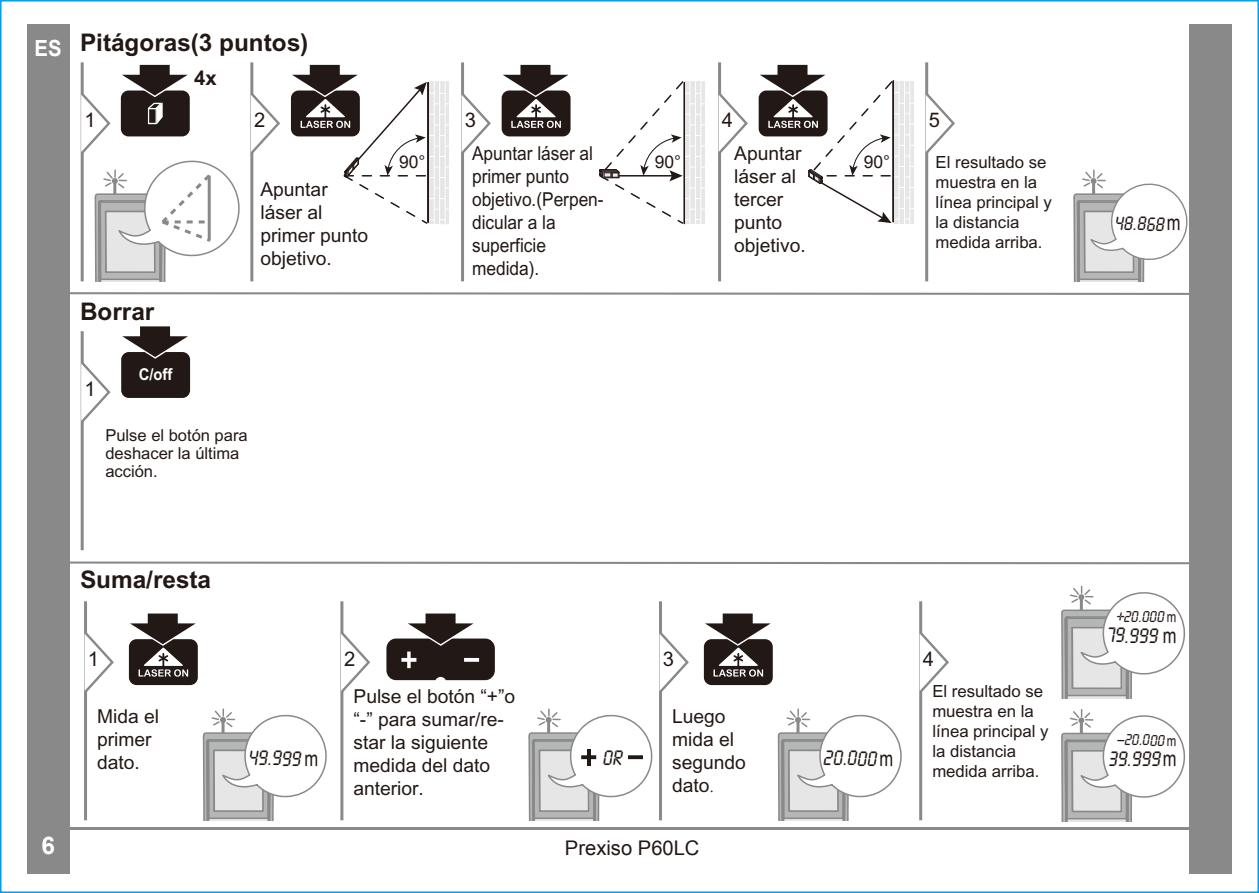
<style>
.page{position:relative;width:1259px;height:893px;background:#fff}
.page>*{position:absolute;margin:0;border:0;box-sizing:border-box;transform-origin:0 0}
.t1{font:700 24.3px "Arial";color:#221815}
.t2{font:700 24.3px "Arial";color:#fff}
.t3{font:700 22.2px "Arial";color:#fff;scale:.91 1}
.t4{font:21.9px "Lcd D";color:#221815;scale:.93 1}
.t5{font:20.1px "Arial";color:#221815}
.t6{font:20.1px "Lcd D";color:#221815;scale:.93 1}
.t7{font:700 20.1px "Arial";color:#221815}
.t8{font:19.2px/23.1px "Arial";color:#221815}
.t9{font:19.2px/23.1px "Arial";color:#221815;scale:.9 1}
.t10{font:17.4px "Arial";color:#221815}
.t11{font:16.8px/20.1px "Arial";color:#221815}
.t12{font:16.5px/18px "Arial";color:#221815}
.t13{font:16.5px "Lcd D";color:#221815;scale:.93 1}
.t14{font:700 16.5px "Arial";color:#fff;scale:.91 1}
.s1{font-family:"Arial Narrow"}
.s2{font-family:"Adobe Song Std";font-weight:300}
.s3{font-family:"Arial Narrow";font-size:21.9px}
.s4{font-family:"Arial Narrow";font-size:15px}
</style>
<div class="page">
<hr style="left:39px;top:827px;width:1181px;height:3px;background:#898989">
<div style="left:1189px;top:24px;width:43px;height:849px;background:#898989"></div>
<div style="left:27px;top:24px;width:43px;height:849px;background:#898989"></div>
<svg style="left:1061px;top:709px;width:125px;height:112px"></svg>
<svg style="left:1061px;top:585px;width:125px;height:113px"></svg>
<div style="left:425px;top:613px;width:30px;height:15px;background:#221815"></div>
<svg style="left:386px;top:623px;width:109px;height:57px"></svg>
<div style="left:310px;top:65px;width:30px;height:15px;background:#221815"></div>
<div style="left:129px;top:639px;width:69px;height:46px;background:#221815;border-radius:8px"></div>
<div style="left:148px;top:613px;width:30px;height:15px;background:#221815"></div>
<svg style="left:128px;top:623px;width:69px;height:54px"></svg>
<div style="left:140px;top:65px;width:30px;height:15px;background:#221815"></div>
<hr style="left:81px;top:62px;width:3px;height:219px;background:#898989">
<hr style="left:250px;top:62px;width:3px;height:219px;background:#898989">
<svg style="left:80px;top:75px;width:200px;height:207px"></svg>
<div style="left:501px;top:91px;width:69px;height:45px;background:#221815;border-radius:8px"></div>
<div style="left:520px;top:65px;width:30px;height:15px;background:#221815"></div>
<svg style="left:501px;top:75px;width:69px;height:53px"></svg>
<hr style="left:461px;top:62px;width:3px;height:219px;background:#898989">
<svg style="left:461px;top:94px;width:30px;height:59px"></svg>
<div style="left:777px;top:65px;width:30px;height:15px;background:#221815"></div>
<hr style="left:718px;top:62px;width:3px;height:219px;background:#898989">
<svg style="left:718px;top:93px;width:30px;height:60px"></svg>
<hr style="left:925px;top:62px;width:3px;height:219px;background:#898989">
<svg style="left:925px;top:92px;width:30px;height:66px"></svg>
<svg style="left:1073px;top:170px;width:115px;height:112px"></svg>
<hr style="left:919px;top:601px;width:3px;height:219px;background:#898989">
<svg style="left:919px;top:631px;width:30px;height:66px"></svg>
<hr style="left:84px;top:601px;width:3px;height:219px;background:#898989">
<svg style="left:84px;top:633px;width:30px;height:59px"></svg>
<svg style="left:202px;top:708px;width:125px;height:113px"></svg>
<div style="left:704px;top:639px;width:69px;height:46px;background:#221815;border-radius:8px"></div>
<div style="left:722px;top:613px;width:30px;height:15px;background:#221815"></div>
<svg style="left:703px;top:623px;width:69px;height:54px"></svg>
<hr style="left:659px;top:601px;width:3px;height:219px;background:#898989">
<svg style="left:659px;top:633px;width:30px;height:59px"></svg>
<svg style="left:777px;top:708px;width:125px;height:113px"></svg>
<hr style="left:29px;top:292px;width:1194px;height:3px;background:#898989">
<hr style="left:340px;top:601px;width:3px;height:219px;background:#898989">
<svg style="left:340px;top:631px;width:30px;height:66px"></svg>
<hr style="left:81px;top:331px;width:3px;height:219px;background:#898989">
<svg style="left:80px;top:361px;width:31px;height:66px"></svg>
<hr style="left:29px;top:561px;width:1194px;height:3px;background:#898989">
<div style="left:121px;top:352px;width:69px;height:46px;background:#221815;border-radius:8px"></div>
<div style="left:140px;top:326px;width:30px;height:15px;background:#221815"></div>
<svg style="left:121px;top:336px;width:69px;height:23px"></svg>
<svg style="left:599px;top:81px;width:105px;height:144px"></svg>
<svg style="left:758px;top:75px;width:155px;height:148px"></svg>
<svg style="left:290px;top:75px;width:159px;height:149px"></svg>
<svg style="left:528px;top:708px;width:125px;height:113px"></svg>
<p class="t3" style="left:35px;top:33px;width:31px">ES</p>
<p class="t1" style="left:80px;top:28px;width:230px">Pitágoras(3 puntos)</p>
<p class="t7" style="left:194px;top:66px;width:24px">4x</p>
<p class="t5" style="left:84px;top:108px;width:13px">1</p>
<p class="t5" style="left:254px;top:108px;width:13px">2</p>
<p class="t1" style="left:80px;top:297px;width:76px">Borrar</p>
<p class="t8" style="left:260px;top:178px;width:109px">Apuntar láser al primer punto objetivo.</p>
<p class="t5" style="left:84px;top:377px;width:13px">1</p>
<p class="t14" style="left:139px;top:364px;width:39px">C/off</p>
<p class="t12" style="left:105px;top:427px;width:144px">Pulse el botón para deshacer la última acción.</p>
<p class="t5" style="left:465px;top:108px;width:13px">3</p>
<p class="t9" style="left:472px;top:142px;width:148px">Apuntar láser al primer punto objetivo.(Perpen&shy;dicular a la superficie medida).</p>
<p class="t10" style="left:864px;top:150px;width:28px">90°</p>
<p class="t5" style="left:722px;top:108px;width:13px">4</p>
<p class="t8" style="left:734px;top:142px;width:73px">Apuntar láser al tercer punto objetivo.</p>
<p class="t10" style="left:399px;top:150px;width:28px">90°</p>
<p class="t10" style="left:655px;top:150px;width:28px">90°</p>
<p class="t5" style="left:929px;top:108px;width:13px">5</p>
<p class="t11" style="left:935px;top:152px;width:118px">El resultado se muestra en la línea principal y la distancia medida arriba.</p>
<p class="t2" style="left:41px;top:829px;width:15px">6</p>
<p class="t1" style="left:80px;top:566px;width:132px">Suma/resta</p>
<p class="t5" style="left:88px;top:647px;width:13px">1</p>
<p class="t8" style="left:97px;top:705px;width:63px">Mida el primer dato.</p>
<p class="t4" style="left:248px;top:747px;width:77px;rotate:1deg">49.999 <span class="s1">m</span></p>
<p class="t5" style="left:344px;top:647px;width:13px">2</p>
<p class="t8" style="left:353px;top:685px;width:163px">Pulse el botón “+”o “-” para sumar/re&shy;star la siguiente medida del dato anterior.</p>
<p class="t5" style="left:663px;top:647px;width:13px">3</p>
<p class="t8" style="left:672px;top:705px;width:75px">Luego mida el segundo dato<span class="s2">.</span></p>
<p class="t5" style="left:565px;top:834px;width:136px">Prexiso P60LC</p>
<p class="t4" style="left:823px;top:747px;width:77px;rotate:1deg">20.000 <span class="s1">m</span></p>
<p class="t5" style="left:923px;top:647px;width:13px">4</p>
<p class="t11" style="left:932px;top:681px;width:118px">El resultado se muestra en la línea principal y la distancia medida arriba.</p>
<p class="t6" style="left:1114px;top:213px;width:72px;rotate:1deg">48.868 <span class="s3">m</span></p>
<p class="t13" style="left:1116px;top:608px;width:66px;rotate:1deg">+20.000 <span class="s4">m</span></p>
<p class="t4" style="left:1106px;top:624px;width:77px;rotate:1deg">79.999 <span class="s1">m</span></p>
<p class="t13" style="left:1116px;top:731px;width:66px;rotate:1deg">—20.000 <span class="s4">m</span></p>
<p class="t4" style="left:1108px;top:747px;width:75px;rotate:1deg">39.999<span class="s1">m</span></p>
</div>
